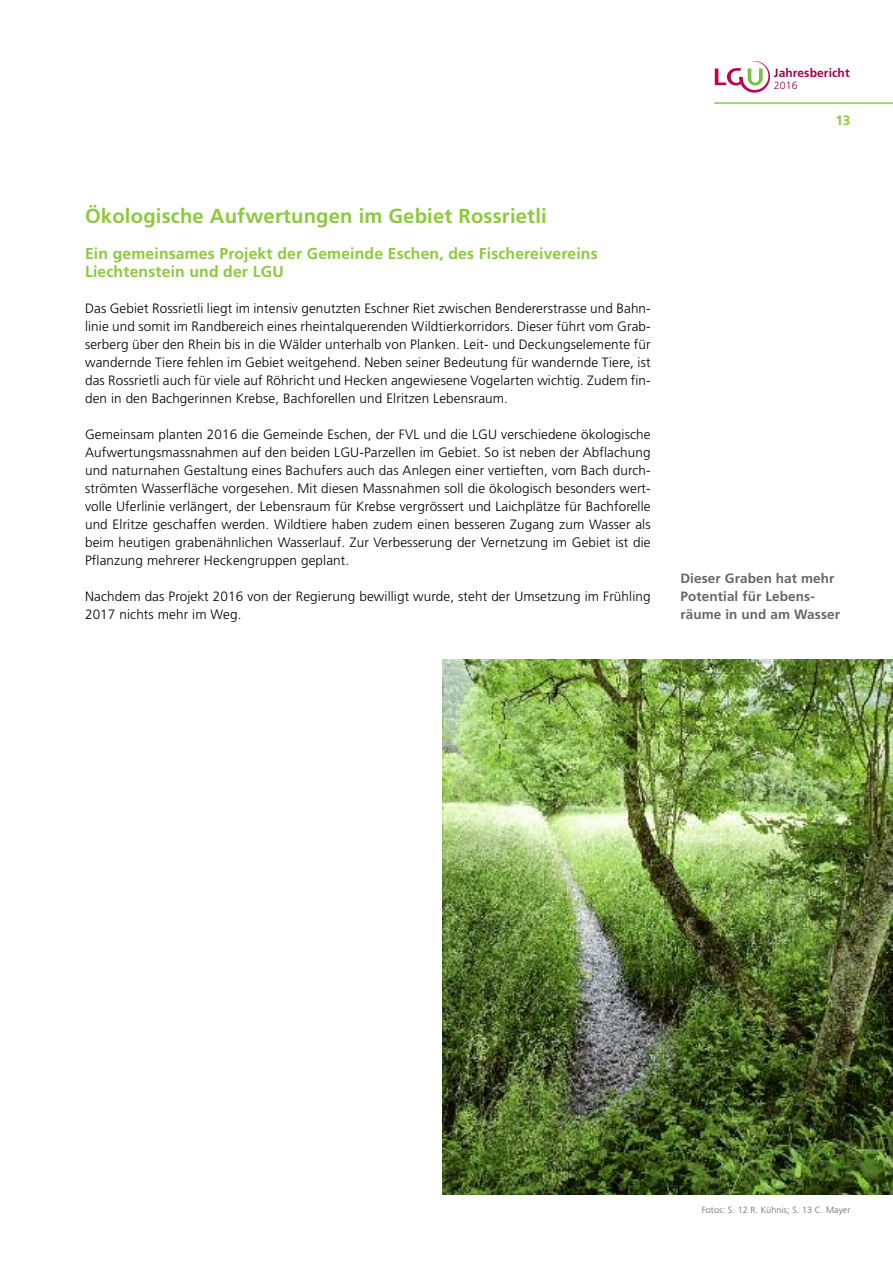
<style>
.page{position:relative;width:893px;height:1263px;background:#fff}
.page>*{position:absolute;margin:0;border:0;box-sizing:border-box;transform-origin:0 0}
.t1{font:700 20.25px "Frutiger";letter-spacing:.01em;color:#8dc93d}
.t2{font:700 15.75px/18px "Frutiger";letter-spacing:.01em;color:#8dc93d}
.t3{font:300 13.5px/18px "Frutiger";letter-spacing:.01em;color:#000;text-align:justify}
.t4{font:700 13.5px/18px "Frutiger";letter-spacing:.01em;color:#666}
.t5{font:700 13.5px "Frutiger";color:#8dc93d}
.t6{font:700 12px "Frutiger";letter-spacing:.01em;color:#a0004a}
.t7{font:300 10.5px "Frutiger";color:#a0004a}
.t8{font:300 9px "Frutiger";letter-spacing:.01em;color:#666}
</style>
<div class="page">
<hr style="left:714px;top:102px;width:179px;height:2px;background:#8dc93d">
<svg style="left:715px;top:61px;width:55px;height:32px"></svg>
<img style="left:442px;top:659px;width:451px;height:536px">
<p class="t6" style="left:774px;top:68px;width:77px">Jahresbericht</p>
<p class="t7" style="left:774px;top:81px;width:25px">2016</p>
<p class="t5" style="left:835px;top:115px;width:17px">13</p>
<h1 class="t1" style="left:85px;top:208px;width:463px">Ökologische Aufwertungen im Gebiet Rossrietli</h1>
<p class="t2" style="left:85px;top:246px;width:514px">Ein gemeinsames Projekt der Gemeinde Eschen, des Fischereivereins<br>Liechtenstein und der LGU</p>
<p class="t3" style="left:85px;top:300px;width:567px">Das Gebiet Rossrietli liegt im intensiv genutzten Eschner Riet zwischen Bendererstrasse und Bahn&shy;linie und somit im Randbereich eines rheintalquerenden Wildtierkorridors. Dieser führt vom Grab&shy;serberg über den Rhein bis in die Wälder unterhalb von Planken. Leit- und Deckungselemente für wandernde Tiere fehlen im Gebiet weitgehend. Neben seiner Bedeutung für wandernde Tiere, ist das Rossrietli auch für viele auf Röhricht und Hecken angewiesene Vogelarten wichtig. Zudem fin&shy;den in den Bachgerinnen Krebse, Bachforellen und Elritzen Lebensraum.</p>
<p class="t3" style="left:85px;top:426px;width:567px">Gemeinsam planten 2016 die Gemeinde Eschen, der FVL und die LGU verschiedene ökologische Aufwertungsmassnahmen auf den beiden LGU-Parzellen im Gebiet. So ist neben der Abflachung und naturnahen Gestaltung eines Bachufers auch das Anlegen einer vertieften, vom Bach durch&shy;strömten Wasserfläche vorgesehen. Mit diesen Massnahmen soll die ökologisch besonders wert&shy;volle Uferlinie verlängert, der Lebensraum für Krebse vergrössert und Laichplätze für Bachforelle und Elritze geschaffen werden. Wildtiere haben zudem einen besseren Zugang zum Wasser als beim heutigen grabenähnlichen Wasserlauf. Zur Verbesserung der Vernetzung im Gebiet ist die Pflanzung mehrerer Heckengruppen geplant.</p>
<p class="t3" style="left:85px;top:588px;width:567px">Nachdem das Projekt 2016 von der Regierung bewilligt wurde, steht der Umsetzung im Frühling<br>2017 nichts mehr im Weg.</p>
<p class="t4" style="left:680px;top:570px;width:161px">Dieser Graben hat mehr<br>Potential für Lebens&shy;räume in und am Wasser</p>
<p class="t8" style="left:702px;top:1206px;width:150px">Fotos: S. 12 R. Kühnis; S. 13 C. Mayer</p>
</div>
